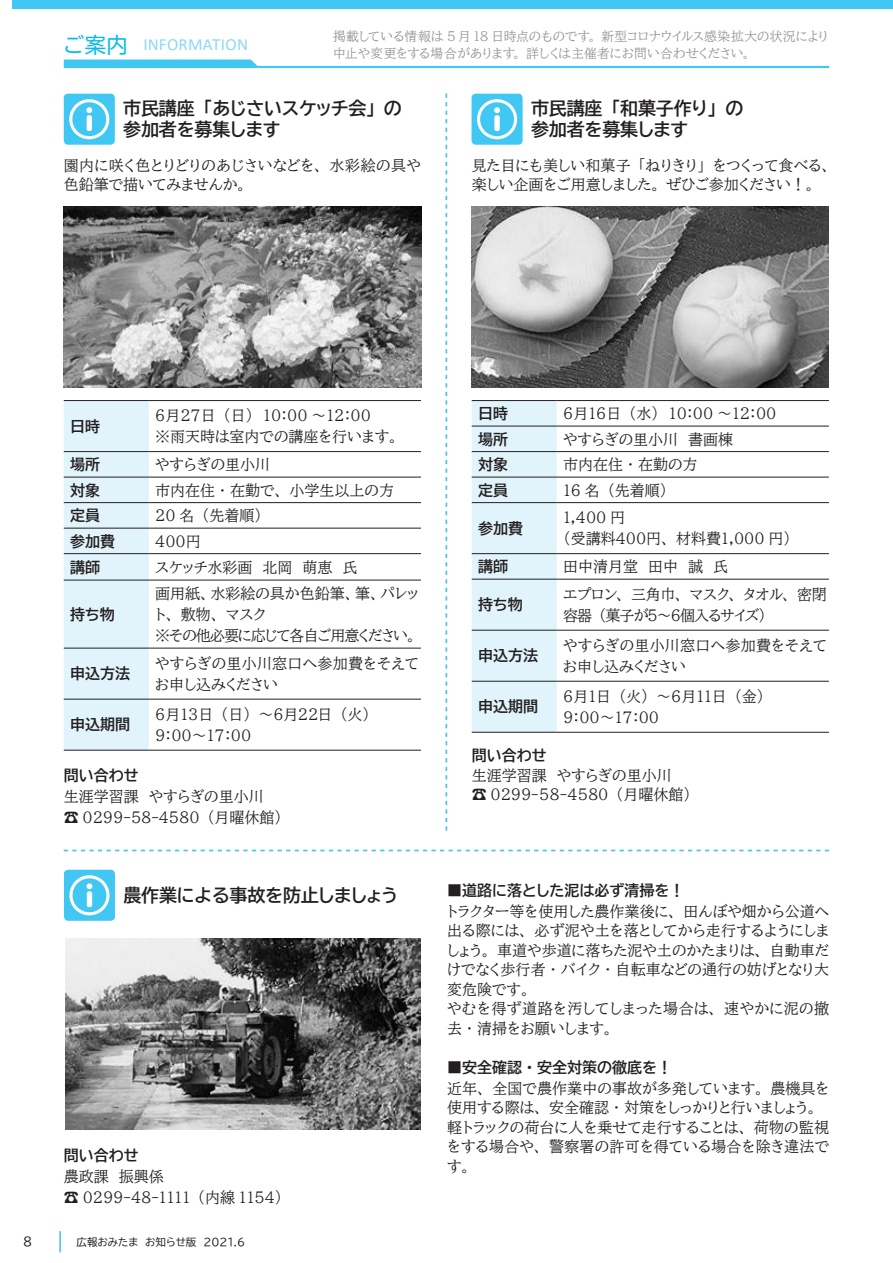
<style>
.page{position:relative;width:893px;height:1263px;background:#fff}
.page>*{position:absolute;margin:0;border:0;box-sizing:border-box;transform-origin:0 0}
.t1{font:18px/21px "BIZ UDP Gothic Bold";letter-spacing:-.01em;color:#231f20}
.t2{font:16.95px "Calibri";letter-spacing:.015em;color:#8dd7f7}
.t3{font:15px/19.5px "BIZ UDP Mincho Medium";color:#231f20}
.t4{font:15px "BIZ UDP Gothic Bold";color:#231f20}
.t5{font:15px/21px "BIZ UDP Mincho Medium";letter-spacing:.02em;color:#231f20}
.t6{font:15px/21px "BIZ UDP Mincho Medium";letter-spacing:-.06em;color:#231f20}
.t7{font:15px/19.5px "BIZ UDP Mincho Medium";letter-spacing:.035em;color:#231f20}
.t8{font:15px/21px "BIZ UDP Mincho Medium";letter-spacing:-.035em;color:#231f20}
.t9{font:12.75px/17px "BIZ UDP Mincho Medium";letter-spacing:.015em;color:#939598}
.t10{font:12px "BIZ UDP Gothic";color:#231f20}
.t11{font:10.5px "BIZ UDP Gothic";color:#231f20}
.s1{font-family:"BIZ UDP Gothic";font-size:21.3px;color:#00baf1}
</style>
<div class="page">
<svg style="left:64px;top:60px;width:765px;height:8px"></svg>
<div style="left:13px;top:0;width:880px;height:9px;background:#40c7f4"></div>
<svg style="left:60px;top:1231px;width:1px;height:21px"></svg>
<div style="left:64px;top:94px;width:51px;height:51px;background:#40c7f4;border-radius:4px"></div>
<div style="left:472px;top:94px;width:51px;height:51px;background:#40c7f4;border-radius:4px"></div>
<svg style="left:69px;top:99px;width:41px;height:40px"></svg>
<div style="left:87px;top:115px;width:5px;height:16px;background:#fff;border-radius:2px"></div>
<svg style="left:477px;top:99px;width:41px;height:40px"></svg>
<div style="left:494px;top:115px;width:6px;height:16px;background:#fff;border-radius:2px"></div>
<div style="left:64px;top:401px;width:85px;height:349px;background:#e1f4fc"></div>
<hr style="left:64px;top:400px;width:85px;height:1px;background:#231f20">
<hr style="left:149px;top:400px;width:272px;height:1px;background:#231f20">
<hr style="left:64px;top:451px;width:85px;height:1px;background:#231f20">
<hr style="left:149px;top:451px;width:272px;height:1px;background:#231f20">
<hr style="left:64px;top:477px;width:85px;height:1px;background:#231f20">
<hr style="left:149px;top:477px;width:272px;height:1px;background:#231f20">
<hr style="left:64px;top:502px;width:85px;height:1px;background:#231f20">
<hr style="left:149px;top:502px;width:272px;height:1px;background:#231f20">
<hr style="left:64px;top:528px;width:85px;height:1px;background:#231f20">
<hr style="left:149px;top:528px;width:272px;height:1px;background:#231f20">
<hr style="left:64px;top:553px;width:85px;height:1px;background:#231f20">
<hr style="left:149px;top:553px;width:272px;height:1px;background:#231f20">
<hr style="left:64px;top:580px;width:85px;height:1px;background:#231f20">
<hr style="left:149px;top:580px;width:272px;height:1px;background:#231f20">
<hr style="left:64px;top:648px;width:85px;height:1px;background:#231f20">
<hr style="left:149px;top:648px;width:272px;height:1px;background:#231f20">
<hr style="left:64px;top:699px;width:85px;height:1px;background:#231f20">
<hr style="left:149px;top:699px;width:272px;height:1px;background:#231f20">
<hr style="left:64px;top:750px;width:85px;height:1px;background:#231f20">
<hr style="left:149px;top:750px;width:272px;height:1px;background:#231f20">
<div style="left:472px;top:401px;width:85px;height:331px;background:#e1f4fc"></div>
<hr style="left:472px;top:400px;width:85px;height:1px;background:#231f20">
<hr style="left:557px;top:400px;width:272px;height:1px;background:#231f20">
<hr style="left:472px;top:426px;width:85px;height:1px;background:#231f20">
<hr style="left:557px;top:426px;width:272px;height:1px;background:#231f20">
<hr style="left:472px;top:451px;width:85px;height:1px;background:#231f20">
<hr style="left:557px;top:451px;width:272px;height:1px;background:#231f20">
<hr style="left:472px;top:477px;width:85px;height:1px;background:#231f20">
<hr style="left:557px;top:477px;width:272px;height:1px;background:#231f20">
<hr style="left:472px;top:502px;width:85px;height:1px;background:#231f20">
<hr style="left:557px;top:502px;width:272px;height:1px;background:#231f20">
<hr style="left:472px;top:553px;width:85px;height:1px;background:#231f20">
<hr style="left:557px;top:553px;width:272px;height:1px;background:#231f20">
<hr style="left:472px;top:579px;width:85px;height:1px;background:#231f20">
<hr style="left:557px;top:579px;width:272px;height:1px;background:#231f20">
<hr style="left:472px;top:630px;width:85px;height:1px;background:#231f20">
<hr style="left:557px;top:630px;width:272px;height:1px;background:#231f20">
<hr style="left:472px;top:681px;width:85px;height:1px;background:#231f20">
<hr style="left:557px;top:681px;width:272px;height:1px;background:#231f20">
<hr style="left:472px;top:732px;width:85px;height:1px;background:#231f20">
<hr style="left:557px;top:732px;width:272px;height:1px;background:#231f20">
<img style="left:64px;top:206px;width:357px;height:182px">
<img style="left:472px;top:206px;width:357px;height:182px">
<svg style="left:64px;top:850px;width:765px;height:1px"></svg>
<svg style="left:445px;top:94px;width:2px;height:737px"></svg>
<div style="left:64px;top:870px;width:51px;height:51px;background:#40c7f4;border-radius:4px"></div>
<svg style="left:69px;top:875px;width:41px;height:40px"></svg>
<div style="left:87px;top:891px;width:5px;height:16px;background:#fff;border-radius:2px"></div>
<img style="left:66px;top:938px;width:355px;height:191px">
<p class="t2" style="left:64px;top:33px;width:186px"><span class="s1">ご案内</span> INFORMATION</p>
<p class="t9" style="left:333px;top:28px;width:497px">掲載している情報は 5 月 18 日時点のものです。新型コロナウイルス感染拡大の状況により中止や変更をする場合があります。詳しくは主催者にお問い合わせください。</p>
<p class="t1" style="left:123px;top:98px;width:280px">市民講座「あじさいスケッチ会」の参加者を募集します</p>
<p class="t1" style="left:531px;top:98px;width:214px">市民講座「和菓子作り」の参加者を募集します</p>
<p class="t7" style="left:64px;top:155px;width:359px">園内に咲く色とりどりのあじさいなどを、水彩絵の具や色鉛筆で描いてみませんか。</p>
<p class="t3" style="left:472px;top:155px;width:360px">見た目にも美しい和菓子「ねりきり」をつくって食べる、楽しい企画をご用意しました。ぜひご参加ください！。</p>
<p class="t4" style="left:70px;top:419px;width:31px">日時</p>
<p class="t3" style="left:155px;top:405px;width:244px;line-height:21px">６月２７日（日）　１０：00 ～１２：00<br>※雨天時は室内での講座を行います。</p>
<p class="t4" style="left:70px;top:457px;width:31px">場所</p>
<p class="t3" style="left:155px;top:455px;width:116px">やすらぎの里小川</p>
<p class="t4" style="left:70px;top:482px;width:31px">対象</p>
<p class="t3" style="left:155px;top:480px;width:240px">市内在住・在勤で、小学生以上の方</p>
<p class="t4" style="left:70px;top:508px;width:31px">定員</p>
<p class="t3" style="left:155px;top:506px;width:108px">20 名（先着順）</p>
<p class="t4" style="left:70px;top:533px;width:46px">参加費</p>
<p class="t3" style="left:155px;top:531px;width:47px">４００円</p>
<p class="t4" style="left:70px;top:559px;width:31px">講師</p>
<p class="t3" style="left:155px;top:557px;width:204px">スケッチ水彩画　北岡　萌恵　氏</p>
<p class="t4" style="left:70px;top:607px;width:46px">持ち物</p>
<p class="t6" style="left:155px;top:583px;width:265px">画用紙、水彩絵の具か色鉛筆、筆、パレット、敷物、マスク<br>※その他必要に応じて各自ご用意ください。</p>
<p class="t4" style="left:70px;top:666px;width:61px">申込方法</p>
<p class="t5" style="left:155px;top:653px;width:265px">やすらぎの里小川窓口へ参加費をそえてお申し込みください</p>
<p class="t4" style="left:70px;top:717px;width:61px">申込期間</p>
<p class="t3" style="left:155px;top:704px;width:216px;line-height:21px">６月１3日（日）～６月22日（火）<br>９：００～１７：００</p>
<p class="t4" style="left:64px;top:767px;width:76px">問い合わせ</p>
<p class="t3" style="left:64px;top:785px;width:220px;line-height:21px">生涯学習課　やすらぎの里小川☎ 0299-５8-４５８０（月曜休館）</p>
<p class="t1" style="left:123px;top:885px;width:276px">農作業による事故を防止しましょう</p>
<p class="t4" style="left:64px;top:1148px;width:76px">問い合わせ</p>
<p class="t3" style="left:64px;top:1166px;width:220px;line-height:21px">農政課　振興係<br>☎ 0299-48-1111 （内線 1154）</p>
<p class="t10" style="left:23px;top:1236px;width:11px">8</p>
<p class="t11" style="left:77px;top:1236px;width:170px">広報おみたま　お知らせ版　2021.6</p>
<p class="t4" style="left:478px;top:406px;width:31px">日時</p>
<p class="t3" style="left:563px;top:404px;width:215px">６月１６日（水）　１０：00 ～１２：00</p>
<p class="t4" style="left:478px;top:431px;width:31px">場所</p>
<p class="t3" style="left:563px;top:429px;width:171px">やすらぎの里小川　書画棟</p>
<p class="t4" style="left:478px;top:457px;width:31px">対象</p>
<p class="t3" style="left:563px;top:455px;width:136px">市内在住・在勤の方</p>
<p class="t4" style="left:478px;top:482px;width:31px">定員</p>
<p class="t3" style="left:563px;top:480px;width:106px">16 名（先着順）</p>
<p class="t4" style="left:478px;top:521px;width:46px">参加費</p>
<p class="t3" style="left:563px;top:507px;width:229px;line-height:21px">１,400 円<br>（受講料４００円、材料費１,000 円）</p>
<p class="t4" style="left:478px;top:559px;width:31px">講師</p>
<p class="t3" style="left:563px;top:557px;width:167px">田中清月堂　田中　誠　氏</p>
<p class="t4" style="left:478px;top:597px;width:46px">持ち物</p>
<p class="t8" style="left:563px;top:584px;width:265px">エプロン、三角巾、マスク、タオル、密閉容器（菓子が５～６個入るサイズ）</p>
<p class="t4" style="left:478px;top:648px;width:61px">申込方法</p>
<p class="t5" style="left:563px;top:635px;width:265px">やすらぎの里小川窓口へ参加費をそえてお申し込みください</p>
<p class="t4" style="left:478px;top:699px;width:61px">申込期間</p>
<p class="t3" style="left:563px;top:686px;width:203px;line-height:21px">６月１日（火）～６月１１日（金）<br>９：００～１７：００</p>
<p class="t4" style="left:472px;top:748px;width:76px">問い合わせ</p>
<p class="t3" style="left:472px;top:765px;width:221px">生涯学習課　やすらぎの里小川<br>☎ 0299-５8-４５８０（月曜休館）</p>
<p class="t4" style="left:447px;top:882px;width:239px">■道路に落とした泥は必ず清掃を！</p>
<p class="t3" style="left:447px;top:901px;width:383px">トラクター等を使用した農作業後に、田んぼや畑から公道へ出る際には、必ず泥や土を落としてから走行するようにしましょう。車道や歩道に落ちた泥や土のかたまりは、自動車だけでなく歩行者・バイク・自転車などの通行の妨げとなり大変危険です。<br>やむを得ず道路を汚してしまった場合は、速やかに泥の撤去・清掃をお願いします。</p>
<p class="t4" style="left:447px;top:1059px;width:226px">■安全確認・安全対策の徹底を！</p>
<p class="t3" style="left:447px;top:1078px;width:384px">近年、全国で農作業中の事故が多発しています。農機具を使用する際は、安全確認・対策をしっかりと行いましょう。軽トラックの荷台に人を乗せて走行することは、荷物の監視をする場合や、警察署の許可を得ている場合を除き違法です。</p>
</div>
